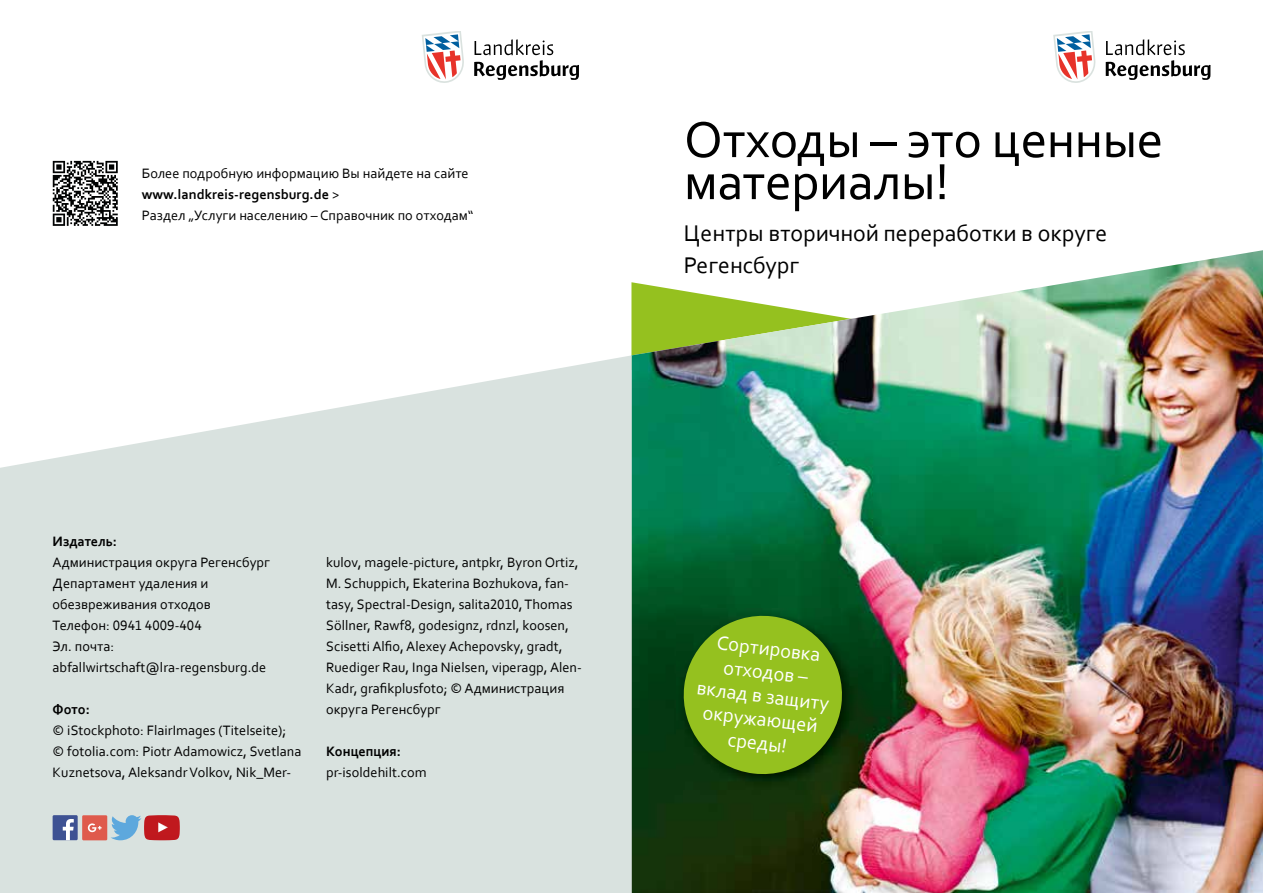
<style>
.page{position:relative;width:1263px;height:893px;background:#fff}
.page>*{position:absolute;margin:0;border:0;box-sizing:border-box;transform-origin:0 0}
.t1{font:53.25px/42px "Corbel";letter-spacing:-.01em;color:#000}
.t2{font:23.85px/31.5px "Corbel";color:#000}
.t3{font:20.25px/23.7px "Corbel";color:#fff;text-align:center}
.t4{font:14.25px/21px "Corbel";letter-spacing:.005em;color:#000}
.t5{font:700 14.25px "Corbel";letter-spacing:.005em;color:#000}
.s1{font-weight:700}
</style>
<div class="page">
<svg style="left:1106px;top:39px;width:104px;height:41px"></svg>
<svg style="left:1053px;top:31px;width:43px;height:52px"></svg>
<svg style="left:474px;top:39px;width:105px;height:41px"></svg>
<svg style="left:422px;top:31px;width:42px;height:52px"></svg>
<img style="left:631px;top:250px;width:632px;height:643px">
<svg style="left:0;top:355px;width:631px;height:538px;fill:#d9e2df"></svg>
<svg style="left:52px;top:160px;width:66px;height:66px"></svg>
<svg style="left:53px;top:161px;width:65px;height:65px"></svg>
<img style="left:677px;top:609px;width:180px;height:180px">
<svg style="left:679px;top:611px;width:167px;height:168px"></svg>
<div style="left:53px;top:815px;width:25px;height:25px;background:#3e5293"></div>
<svg style="left:63px;top:819px;width:11px;height:21px"></svg>
<svg style="left:82px;top:815px;width:98px;height:25px"></svg>
<p class="t4" style="left:142px;top:163px;width:333px">Более подробную информацию Вы найдете на сайте <span class="s1">www.landkreis-regensburg.de</span> &gt;<br>Раздел „Услуги населению – Справочник по отходам“</p>
<p class="t5" style="left:53px;top:532px;width:66px">Издатель:</p>
<p class="t4" style="left:53px;top:551px;width:219px">Администрация округа Регенсбург<br>Департамент удаления и обезвреживания отходов<br>Телефон: 0941 4009-404<br>Эл. почта: abfallwirtschaft@lra-regensburg.de</p>
<p class="t5" style="left:53px;top:700px;width:39px">Фото:</p>
<p class="t4" style="left:53px;top:719px;width:250px">© iStockphoto: FlairImages (Titelseite); © fotolia.com: Piotr Adamowicz, Svetlana<br>Kuznetsova, Aleksandr Volkov, Nik_Mer-</p>
<p class="t4" style="left:326px;top:551px;width:257px">kulov, magele-picture, antpkr, Byron Ortiz, M. Schuppich, Ekaterina Bozhukova, fan&shy;tasy, Spectral-Design, salita2010, Thomas Söllner, Rawf8, godesignz, rdnzl, koosen, Scisetti Alfio, Alexey Achepovsky, gradt, Ruediger Rau, Inga Nielsen, viperagp, Alen-Kadr, grafikplusfoto; © Администрация округа Регенсбург</p>
<p class="t5" style="left:326px;top:742px;width:76px">Концепция:</p>
<p class="t4" style="left:326px;top:761px;width:102px">pr-isoldehilt.com</p>
<h1 class="t1" style="left:684px;top:117px;width:481px">Отходы – это ценные материалы!</h1>
<h2 class="t2" style="left:684px;top:217px;width:425px">Центры вторичной переработки в округе<br>Регенсбург</h2>
<h3 class="t3" style="left:704px;top:628px;width:135px;rotate:7deg">Сортировка отходов – вклад в защиту окружающей среды!</h3>
</div>
